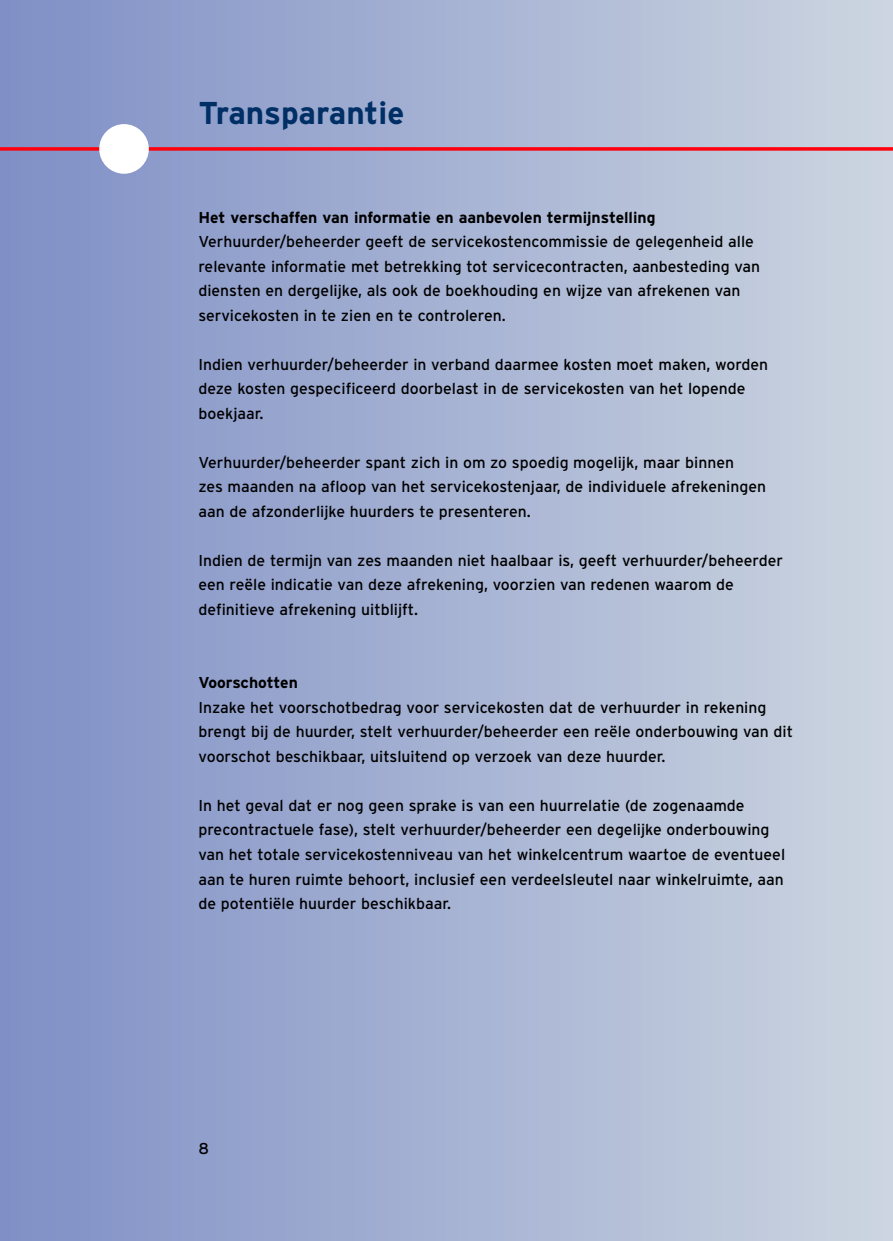
<style>
.page{position:relative;width:893px;height:1241px;background:#fff}
.page>*{position:absolute;margin:0;border:0;box-sizing:border-box;transform-origin:0 0}
.t1{font:700 31.5px "Interstate";color:#002f65}
.t2{font:15.75px/24.5px "Interstate";color:#000}
.t3{font:700 15.75px "Interstate";color:#000}
</style>
<div class="page">
<div style="left:0;top:0;width:11px;height:1240px;background:#808fc6"></div>
<div style="left:8px;top:0;width:15px;height:1240px;background:#8190c6"></div>
<div style="left:20px;top:0;width:14px;height:1240px;background:#8291c6"></div>
<div style="left:31px;top:0;width:15px;height:1240px;background:#8392c7"></div>
<div style="left:43px;top:0;width:14px;height:1240px;background:#8493c7"></div>
<div style="left:54px;top:0;width:15px;height:1240px;background:#8494c7"></div>
<div style="left:66px;top:0;width:14px;height:1240px;background:#8594c8"></div>
<div style="left:77px;top:0;width:15px;height:1240px;background:#8695c8"></div>
<div style="left:89px;top:0;width:14px;height:1240px;background:#8796c8"></div>
<div style="left:100px;top:0;width:15px;height:1240px;background:#8897c9"></div>
<div style="left:112px;top:0;width:14px;height:1240px;background:#8998c9"></div>
<div style="left:123px;top:0;width:15px;height:1240px;background:#8a99c9"></div>
<div style="left:135px;top:0;width:14px;height:1240px;background:#8b9aca"></div>
<div style="left:146px;top:0;width:15px;height:1240px;background:#8d9bca"></div>
<div style="left:158px;top:0;width:14px;height:1240px;background:#8e9cca"></div>
<div style="left:169px;top:0;width:15px;height:1240px;background:#8e9dcb"></div>
<div style="left:181px;top:0;width:14px;height:1240px;background:#8f9ecb"></div>
<div style="left:192px;top:0;width:15px;height:1240px;background:#909fcb"></div>
<div style="left:204px;top:0;width:14px;height:1240px;background:#919fcc"></div>
<div style="left:215px;top:0;width:15px;height:1240px;background:#92a0cc"></div>
<div style="left:227px;top:0;width:14px;height:1240px;background:#93a1cd"></div>
<div style="left:238px;top:0;width:15px;height:1240px;background:#94a2cd"></div>
<div style="left:250px;top:0;width:14px;height:1240px;background:#95a3cd"></div>
<div style="left:261px;top:0;width:15px;height:1240px;background:#96a4ce"></div>
<div style="left:273px;top:0;width:14px;height:1240px;background:#97a5ce"></div>
<div style="left:284px;top:0;width:15px;height:1240px;background:#98a6ce"></div>
<div style="left:296px;top:0;width:14px;height:1240px;background:#99a7cf"></div>
<div style="left:307px;top:0;width:15px;height:1240px;background:#9aa8cf"></div>
<div style="left:319px;top:0;width:14px;height:1240px;background:#9ba9cf"></div>
<div style="left:330px;top:0;width:15px;height:1240px;background:#9caad0"></div>
<div style="left:342px;top:0;width:14px;height:1240px;background:#9daad0"></div>
<div style="left:353px;top:0;width:15px;height:1240px;background:#9eabd0"></div>
<div style="left:364px;top:0;width:15px;height:1240px;background:#9facd1"></div>
<div style="left:376px;top:0;width:15px;height:1240px;background:#a0add1"></div>
<div style="left:387px;top:0;width:15px;height:1240px;background:#a1aed1"></div>
<div style="left:399px;top:0;width:14px;height:1240px;background:#a2afd2"></div>
<div style="left:410px;top:0;width:15px;height:1240px;background:#a3b0d2"></div>
<div style="left:422px;top:0;width:14px;height:1240px;background:#a4b1d3"></div>
<div style="left:433px;top:0;width:15px;height:1240px;background:#a5b2d3"></div>
<div style="left:445px;top:0;width:14px;height:1240px;background:#a6b3d3"></div>
<div style="left:456px;top:0;width:15px;height:1240px;background:#a7b4d4"></div>
<div style="left:468px;top:0;width:14px;height:1240px;background:#a8b5d4"></div>
<div style="left:479px;top:0;width:15px;height:1240px;background:#a9b5d4"></div>
<div style="left:491px;top:0;width:14px;height:1240px;background:#aab6d5"></div>
<div style="left:502px;top:0;width:15px;height:1240px;background:#abb7d5"></div>
<div style="left:514px;top:0;width:14px;height:1240px;background:#acb8d5"></div>
<div style="left:525px;top:0;width:15px;height:1240px;background:#adb9d6"></div>
<div style="left:537px;top:0;width:14px;height:1240px;background:#aebad6"></div>
<div style="left:548px;top:0;width:15px;height:1240px;background:#afbbd6"></div>
<div style="left:560px;top:0;width:14px;height:1240px;background:#b0bcd7"></div>
<div style="left:571px;top:0;width:15px;height:1240px;background:#b1bdd7"></div>
<div style="left:583px;top:0;width:14px;height:1240px;background:#b2bed7"></div>
<div style="left:594px;top:0;width:15px;height:1240px;background:#b3bed8"></div>
<div style="left:606px;top:0;width:14px;height:1240px;background:#b4c0d8"></div>
<div style="left:617px;top:0;width:15px;height:1240px;background:#b5c0d8"></div>
<div style="left:629px;top:0;width:14px;height:1240px;background:#b6c1d9"></div>
<div style="left:640px;top:0;width:15px;height:1240px;background:#b7c2d9"></div>
<div style="left:652px;top:0;width:14px;height:1240px;background:#b8c3da"></div>
<div style="left:663px;top:0;width:15px;height:1240px;background:#b9c4da"></div>
<div style="left:675px;top:0;width:14px;height:1240px;background:#bac5da"></div>
<div style="left:686px;top:0;width:15px;height:1240px;background:#bbc6db"></div>
<div style="left:698px;top:0;width:14px;height:1240px;background:#bcc7db"></div>
<div style="left:709px;top:0;width:15px;height:1240px;background:#bdc8db"></div>
<div style="left:721px;top:0;width:14px;height:1240px;background:#bec9dc"></div>
<div style="left:732px;top:0;width:15px;height:1240px;background:#bfc9dc"></div>
<div style="left:744px;top:0;width:14px;height:1240px;background:#c0cadc"></div>
<div style="left:755px;top:0;width:15px;height:1240px;background:#c1cbdd"></div>
<div style="left:767px;top:0;width:14px;height:1240px;background:#c2ccdd"></div>
<div style="left:778px;top:0;width:15px;height:1240px;background:#c3cddd"></div>
<div style="left:790px;top:0;width:14px;height:1240px;background:#c4cede"></div>
<div style="left:801px;top:0;width:15px;height:1240px;background:#c5cfde"></div>
<div style="left:813px;top:0;width:14px;height:1240px;background:#c6d0de"></div>
<div style="left:824px;top:0;width:15px;height:1240px;background:#c7d1df"></div>
<div style="left:836px;top:0;width:14px;height:1240px;background:#c8d2df"></div>
<div style="left:847px;top:0;width:15px;height:1240px;background:#c9d3df"></div>
<div style="left:859px;top:0;width:14px;height:1240px;background:#cad4e0"></div>
<div style="left:870px;top:0;width:15px;height:1240px;background:#cbd4e0"></div>
<div style="left:882px;top:0;width:11px;height:1240px;background:#ccd5e0"></div>
<svg style="left:0;top:147px;width:893px;height:4px;background:#f31527"></svg>
<div style="left:99px;top:124px;width:50px;height:50px;background:#fff;border-radius:50%"></div>
<h1 class="t1" style="left:198px;top:95px;width:207px">Transparantie</h1>
<p class="t3" style="left:198px;top:208px;width:459px">Het verschaffen van informatie en aanbevolen termijnstelling</p>
<p class="t2" style="left:198px;top:229px;width:563px">Verhuurder/beheerder geeft de servicekostencommissie de gelegenheid alle relevante informatie met betrekking tot servicecontracten, aanbesteding van diensten en dergelijke, als ook de boekhouding en wijze van afrekenen van servicekosten in te zien en te controleren.</p>
<p class="t2" style="left:198px;top:352px;width:571px">Indien verhuurder/beheerder in verband daarmee kosten moet maken, worden deze kosten gespecificeerd doorbelast in de servicekosten van het lopende boekjaar.</p>
<p class="t2" style="left:198px;top:450px;width:569px">Verhuurder/beheerder spant zich in om zo spoedig mogelijk, maar binnen<br>zes maanden na afloop van het servicekostenjaar, de individuele afrekeningen aan de afzonderlijke huurders te presenteren.</p>
<p class="t2" style="left:198px;top:548px;width:586px">Indien de termijn van zes maanden niet haalbaar is, geeft verhuurder/beheerder een reële indicatie van deze afrekening, voorzien van redenen waarom de definitieve afrekening uitblijft.</p>
<p class="t3" style="left:198px;top:673px;width:101px">Voorschotten</p>
<p class="t2" style="left:198px;top:695px;width:596px">Inzake het voorschotbedrag voor servicekosten dat de verhuurder in rekening brengt bij de huurder, stelt verhuurder/beheerder een reële onderbouwing van dit voorschot beschikbaar, uitsluitend op verzoek van deze huurder.</p>
<p class="t2" style="left:198px;top:793px;width:588px">In het geval dat er nog geen sprake is van een huurrelatie (de zogenaamde precontractuele fase), stelt verhuurder/beheerder een degelijke onderbouwing van het totale servicekostenniveau van het winkelcentrum waartoe de eventueel aan te huren ruimte behoort, inclusief een verdeelsleutel naar winkelruimte, aan de potentiële huurder beschikbaar.</p>
<p class="t2" style="left:198px;top:1136px;width:12px">8</p>
</div>
